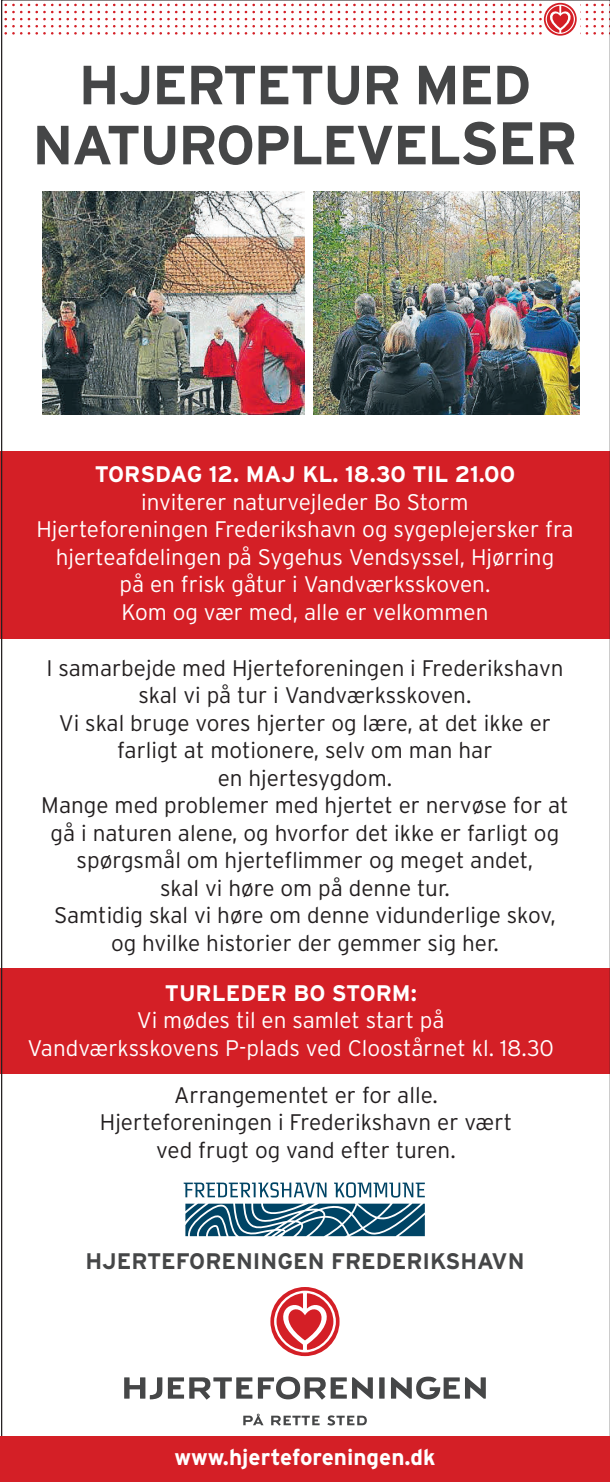
<style>
.page{position:relative;width:610px;height:1482px;background:#fff}
.page>*{position:absolute;margin:0;border:0;box-sizing:border-box;transform-origin:0 0}
.t1{font:700 55px/60px "NM Interstate";letter-spacing:-.03em;color:#454647;text-align:center}
.t2{font:300 22.5px/27.5px "NM Interstate";color:#231f20;text-align:center}
.t3{font:300 22.5px/27.5px "NM Interstate";color:#fff;text-align:center}
.t4{font:700 22.5px "NM Interstate";color:#fff}
.t5{font:700 22.5px "NM Interstate";color:#454647}
.s1{font-size:60px}
</style>
<div class="page">
<div style="left:0;top:451px;width:609px;height:188px;background:#d41f26"></div>
<div style="left:0;top:967px;width:609px;height:106px;background:#d41f26"></div>
<svg style="left:4px;top:3px;width:600px;height:33px"></svg>
<img style="left:43px;top:191px;width:262px;height:223px">
<img style="left:313px;top:191px;width:266px;height:223px">
<div style="left:0;top:1435px;width:609px;height:45px;background:#d41f26"></div>
<div style="left:379px;top:1377px;width:5px;height:21px;background:#454647"></div>
<svg style="left:168px;top:1377px;width:84px;height:22px"></svg>
<svg style="left:465px;top:1377px;width:20px;height:21px"></svg>
<svg style="left:258px;top:1376px;width:115px;height:23px"></svg>
<svg style="left:391px;top:1376px;width:68px;height:23px"></svg>
<svg style="left:124px;top:1377px;width:38px;height:22px"></svg>
<svg style="left:243px;top:1413px;width:20px;height:11px"></svg>
<svg style="left:271px;top:1415px;width:48px;height:10px"></svg>
<svg style="left:327px;top:1415px;width:40px;height:10px"></svg>
<svg style="left:270px;top:1287px;width:70px;height:68px"></svg>
<svg style="left:183px;top:1182px;width:241px;height:53px"></svg>
<h1 class="t1" style="left:32px;top:55px;width:546px">HJERTETUR MED<br>NATUROPLEVEL<span class="s1">SER</span></h1>
<p class="t4" style="left:95px;top:461px;width:422px">TORSDAG 12. MAJ KL. 18.30 TIL 21.00</p>
<p class="t3" style="left:36px;top:487px;width:538px">inviterer naturvejleder Bo Storm<br>Hjerteforeningen Frederikshavn og sygeplejersker fra hjerteafdelingen på Sygehus Vendsyssel, Hjørring<br>på en frisk gåtur i Vandværksskoven.<br>Kom og vær med, alle er velkommen</p>
<p class="t2" style="left:41px;top:653px;width:528px">I samarbejde med Hjerteforeningen i Frederikshavn skal vi på tur i Vandværksskoven.<br>Vi skal bruge vores hjerter og lære, at det ikke er farligt at motionere, selv om man har<br>en hjertesygdom.<br>Mange med problemer med hjertet er nervøse for at gå i naturen alene, og hvorfor det ikke er farligt og spørgsmål om hjerteflimmer og meget andet,<br>skal vi høre om på denne tur.<br>Samtidig skal vi høre om denne vidunderlige skov, og hvilke historier der gemmer sig her.</p>
<p class="t4" style="left:165px;top:980px;width:253px">TURLEDER BO STORM:</p>
<p class="t3" style="left:28px;top:1006px;width:527px">Vi mødes til en samlet start på<br>Vandværksskovens P-plads ved Cloostårnet kl. 18.30</p>
<p class="t2" style="left:100px;top:1080px;width:413px">Arrangementet er for alle.<br>Hjerteforeningen i Frederikshavn er vært ved frugt og vand efter turen.</p>
<p class="t5" style="left:85px;top:1248px;width:440px">HJERTEFORENINGEN FREDERIKSHAVN</p>
<p class="t4" style="left:174px;top:1444px;width:262px">www.hjerteforeningen.dk</p>
</div>
